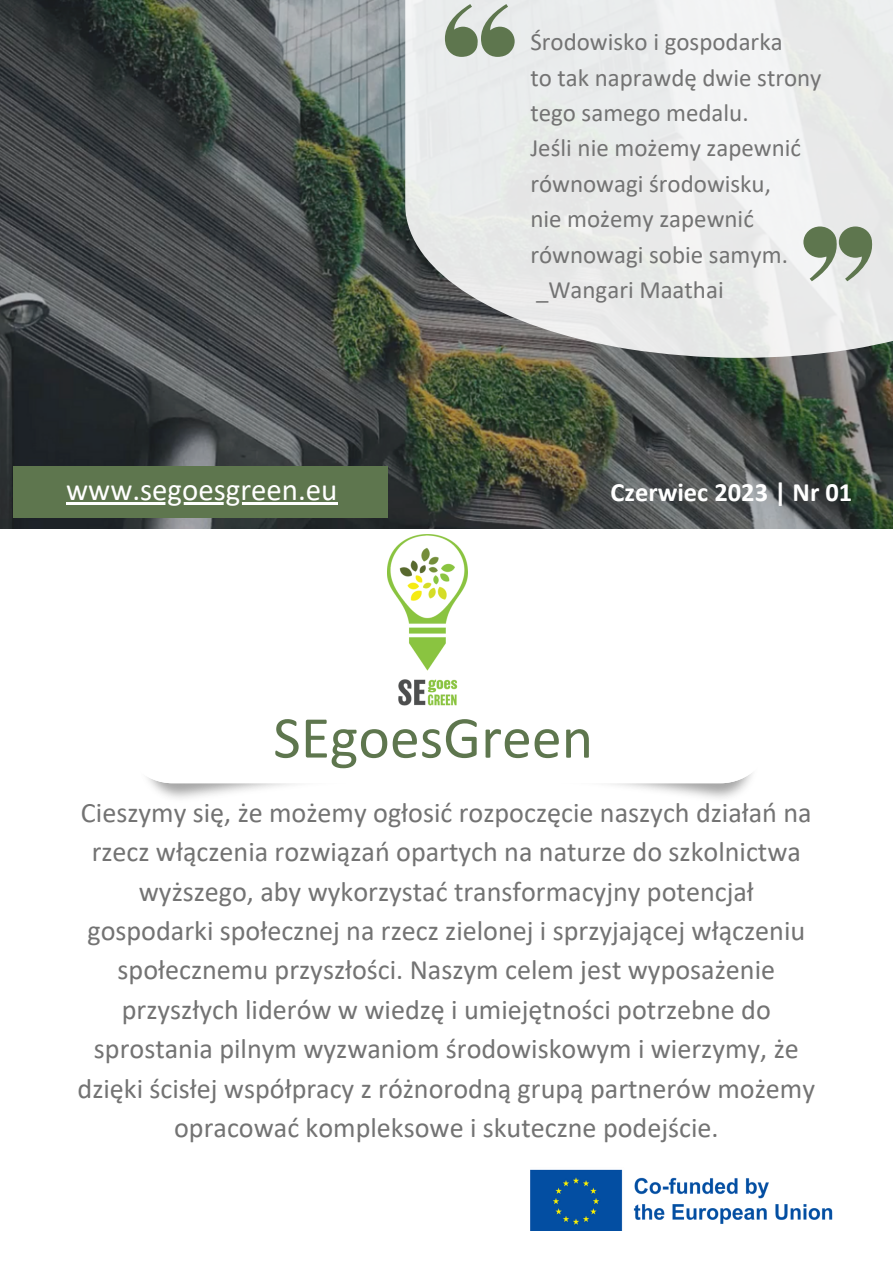
<style>
.page{position:relative;width:893px;height:1264px;background:#fff}
.page>*{position:absolute;margin:0;border:0;box-sizing:border-box;transform-origin:0 0}
.t1{font:60px "Calibri";color:#5e764e}
.t2{font:30.9px "Calibri";color:#fff}
.t3{font:28.05px/39.3px "Calibri";color:#737373;text-align:center}
.t4{font:700 26.55px "Calibri";color:#fff}
.t5{font:24.9px/35.4px "Calibri";color:#737373}
</style>
<div class="page">
<img style="left:0;top:0;width:892px;height:528px">
<img style="left:387px;top:535px;width:80px;height:171px">
<img style="left:530px;top:1169px;width:303px;height:61px">
<div style="left:14px;top:466px;width:373px;height:52px;background:#5e764e"></div>
<svg style="left:405px;top:0;width:487px;height:358px;fill:#e9eaea"></svg>
<svg style="left:445px;top:4px;width:69px;height:53px;background:#a0ae99"></svg>
<svg style="left:803px;top:226px;width:71px;height:55px"></svg>
<hr style="left:66px;top:502px;width:271px;height:3px;background:#fff">
<p class="t5" style="left:530px;top:26px;width:254px">Środowisko i gospodarka</p>
<p class="t5" style="left:530px;top:62px;width:293px">to tak naprawdę dwie strony tego samego medalu.</p>
<p class="t5" style="left:530px;top:132px;width:272px">Jeśli nie możemy zapewnić równowagi środowisku,</p>
<p class="t5" style="left:530px;top:203px;width:259px">nie możemy zapewnić równowagi sobie samym. _Wangari Maathai</p>
<p class="t2" style="left:66px;top:477px;width:273px">www.segoesgreen.eu</p>
<p class="t4" style="left:610px;top:481px;width:243px">Czerwiec 2023 | Nr 01</p>
<p class="t1" style="left:273px;top:712px;width:321px">SEgoesGreen</p>
<p class="t3" style="left:78px;top:795px;width:739px">Cieszymy się, że możemy ogłosić rozpoczęcie naszych działań na rzecz włączenia rozwiązań opartych na naturze do szkolnictwa wyższego, aby wykorzystać transformacyjny potencjał gospodarki społecznej na rzecz zielonej i sprzyjającej włączeniu społecznemu przyszłości. Naszym celem jest wyposażenie przyszłych liderów w wiedzę i umiejętności potrzebne do sprostania pilnym wyzwaniom środowiskowym i wierzymy, że dzięki ścisłej współpracy z różnorodną grupą partnerów możemy opracować kompleksowe i skuteczne podejście.</p>
</div>
